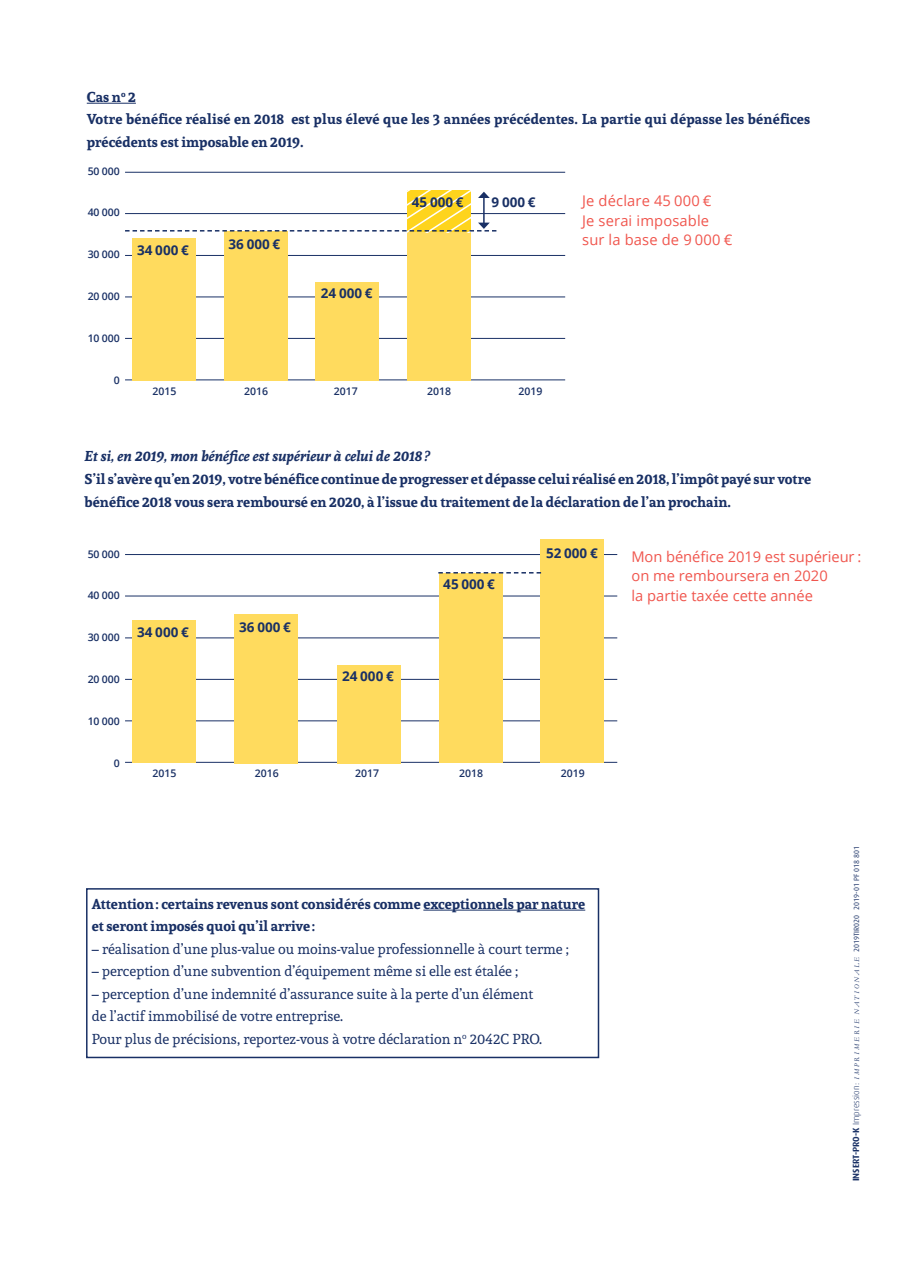
<style>
.page{position:relative;width:905px;height:1267px;background:#fff}
.page>*{position:absolute;margin:0;border:0;box-sizing:border-box;transform-origin:0 0}
.T1{font:14.7px/19.5px "Open Sans";color:#f0564e}
.cdt-andada{font:700 14.25px/22.5px "Andada";color:#193065}
.cdt-andada-2{font:14.25px/22.5px "Andada";color:#193065}
.cdt-andada-3{font:italic 700 14.25px "Andada";color:#193065}
.cas_souligne{font:700 14.25px "Andada";color:#193065}
.T1-2{font:700 13.5px "Open Sans";color:#193065}
.T1-3{font:600 10.5px "Open Sans";color:#193065}
.Gribiche{font:7.5px "Dax";color:#193065}
.s1{font-weight:700;font-size:9px}
.s2{font-weight:300;font-size:9px}
.s3{font-family:"Ligne Graphique";font-size:6.75px}
</style>
<div class="page">
<hr style="left:423px;top:909px;width:162px;height:1px;background:#193065">
<div style="left:86px;top:888px;width:513px;height:170px;border:2px solid #193065"></div>
<hr style="left:125px;top:762px;width:492px;height:1px;background:#193065">
<hr style="left:125px;top:720px;width:492px;height:1px;background:#193065">
<hr style="left:125px;top:679px;width:492px;height:1px;background:#193065">
<hr style="left:125px;top:637px;width:492px;height:1px;background:#193065">
<hr style="left:125px;top:595px;width:492px;height:1px;background:#193065">
<hr style="left:125px;top:554px;width:492px;height:1px;background:#193065">
<div style="left:439px;top:573px;width:63px;height:190px;background:#ffdb5e"></div>
<div style="left:540px;top:539px;width:63px;height:224px;background:#ffdb5e"></div>
<div style="left:337px;top:665px;width:63px;height:98px;background:#ffdb5e"></div>
<div style="left:235px;top:614px;width:63px;height:149px;background:#ffdb5e"></div>
<div style="left:132px;top:620px;width:64px;height:143px;background:#ffdb5e"></div>
<hr style="left:87px;top:103px;width:49px;height:1px;background:#193065">
<svg style="left:438px;top:572px;width:103px;height:1px"></svg>
<hr style="left:125px;top:379px;width:440px;height:1px;background:#193065">
<hr style="left:125px;top:338px;width:440px;height:1px;background:#193065">
<hr style="left:125px;top:297px;width:440px;height:1px;background:#193065">
<hr style="left:125px;top:255px;width:440px;height:1px;background:#193065">
<hr style="left:125px;top:213px;width:440px;height:1px;background:#193065">
<hr style="left:125px;top:172px;width:440px;height:1px;background:#193065">
<div style="left:407px;top:232px;width:64px;height:149px;background:#ffdb5e"></div>
<div style="left:315px;top:283px;width:64px;height:98px;background:#ffdb5e"></div>
<div style="left:224px;top:232px;width:64px;height:149px;background:#ffdb5e"></div>
<div style="left:132px;top:238px;width:64px;height:143px;background:#ffdb5e"></div>
<svg style="left:125px;top:191px;width:371px;height:41px"></svg>
<p class="cas_souligne" style="left:87px;top:87px;width:51px">Cas n<sup>o</sup> 2</p>
<p class="cdt-andada" style="left:87px;top:107px;width:725px">Votre bénéfice réalisé en 2018 est plus élevé que les 3 années précédentes. La partie qui dépasse les bénéfices précédents est imposable en 2019.</p>
<p class="T1-3" style="left:88px;top:164px;width:34px">50 000</p>
<p class="T1-3" style="left:88px;top:205px;width:34px">40 000</p>
<p class="T1-3" style="left:88px;top:247px;width:34px">30 000</p>
<p class="T1-3" style="left:88px;top:289px;width:34px">20 000</p>
<p class="T1-3" style="left:88px;top:331px;width:34px">10 000</p>
<p class="T1-3" style="left:114px;top:373px;width:7px">0</p>
<p class="T1-2" style="left:137px;top:240px;width:53px">34 000 €</p>
<p class="T1-2" style="left:229px;top:235px;width:53px">36 000 €</p>
<p class="T1-3" style="left:152px;top:384px;width:25px">2015</p>
<p class="T1-3" style="left:244px;top:384px;width:25px">2016</p>
<p class="T1-2" style="left:321px;top:284px;width:53px">24 000 €</p>
<p class="T1-3" style="left:334px;top:384px;width:25px">2017</p>
<p class="T1-2" style="left:412px;top:193px;width:53px">45 000 €</p>
<p class="T1-2" style="left:492px;top:193px;width:45px">9 000 €</p>
<p class="T1" style="left:582px;top:191px;width:152px">Je déclare 45 000 €<br>Je serai imposable sur la base de 9 000 €</p>
<p class="T1-3" style="left:427px;top:384px;width:25px">2018</p>
<p class="T1-3" style="left:518px;top:384px;width:25px">2019</p>
<p class="cdt-andada-3" style="left:85px;top:446px;width:347px">Et si, en 2019, mon bénéfice est supérieur à celui de 2018?</p>
<p class="cdt-andada" style="left:85px;top:467px;width:728px">S’il s’avère qu’en 2019, votre bénéfice continue de progresser et dépasse celui réalisé en 2018, l’impôt payé sur votre bénéfice 2018 vous sera remboursé en 2020, à l’issue du traitement de la déclaration de l’an prochain.</p>
<p class="T1-3" style="left:88px;top:546px;width:34px">50 000</p>
<p class="T1-3" style="left:88px;top:587px;width:34px">40 000</p>
<p class="T1-3" style="left:88px;top:629px;width:34px">30 000</p>
<p class="T1-3" style="left:88px;top:671px;width:34px">20 000</p>
<p class="T1-3" style="left:88px;top:713px;width:34px">10 000</p>
<p class="T1-3" style="left:114px;top:755px;width:7px">0</p>
<p class="T1-2" style="left:137px;top:622px;width:53px">34 000 €</p>
<p class="T1-2" style="left:239px;top:617px;width:53px">36 000 €</p>
<p class="T1-3" style="left:152px;top:766px;width:25px">2015</p>
<p class="T1-3" style="left:255px;top:766px;width:25px">2016</p>
<p class="T1-2" style="left:342px;top:666px;width:53px">24 000 €</p>
<p class="T1-3" style="left:355px;top:766px;width:25px">2017</p>
<p class="T1-2" style="left:443px;top:574px;width:53px">45 000 €</p>
<p class="T1-3" style="left:459px;top:766px;width:25px">2018</p>
<p class="T1-2" style="left:546px;top:543px;width:53px">52 000 €</p>
<p class="T1-3" style="left:561px;top:766px;width:25px">2019</p>
<p class="cdt-andada" style="left:92px;top:892px;width:495px">Attention: certains revenus sont considérés comme exceptionnels par nature et seront imposés quoi qu’il arrive :</p>
<p class="cdt-andada-2" style="left:92px;top:937px;width:479px">– réalisation d’une plus-value ou moins-value professionnelle à court terme ;</p>
<p class="cdt-andada-2" style="left:92px;top:959px;width:428px">– perception d’une subvention d’équipement même si elle est étalée ;</p>
<p class="cdt-andada-2" style="left:92px;top:982px;width:443px">– perception d’une indemnité d’assurance suite à la perte d’un élément de l’actif immobilisé de votre entreprise.</p>
<p class="cdt-andada-2" style="left:92px;top:1027px;width:452px">Pour plus de précisions, reportez-vous à votre déclaration n<sup>o</sup> 2042C PRO.</p>
<p class="T1" style="left:631px;top:546px;width:231px">Mon bénéfice 2019 est supérieur :</p>
<p class="T1" style="left:631px;top:565px;width:198px">on me remboursera en 2020 la partie taxée cette année</p>
<p class="Gribiche" style="left:852px;top:1181px;width:337px;rotate:-90deg"><span class="s1">INSERT-PRO-K</span> <span class="s2">Impression:</span> <span class="s3">IMPRIMERIE NATIONALE</span> 2019TIR020 2019-01 PF 018 801</p>
</div>
